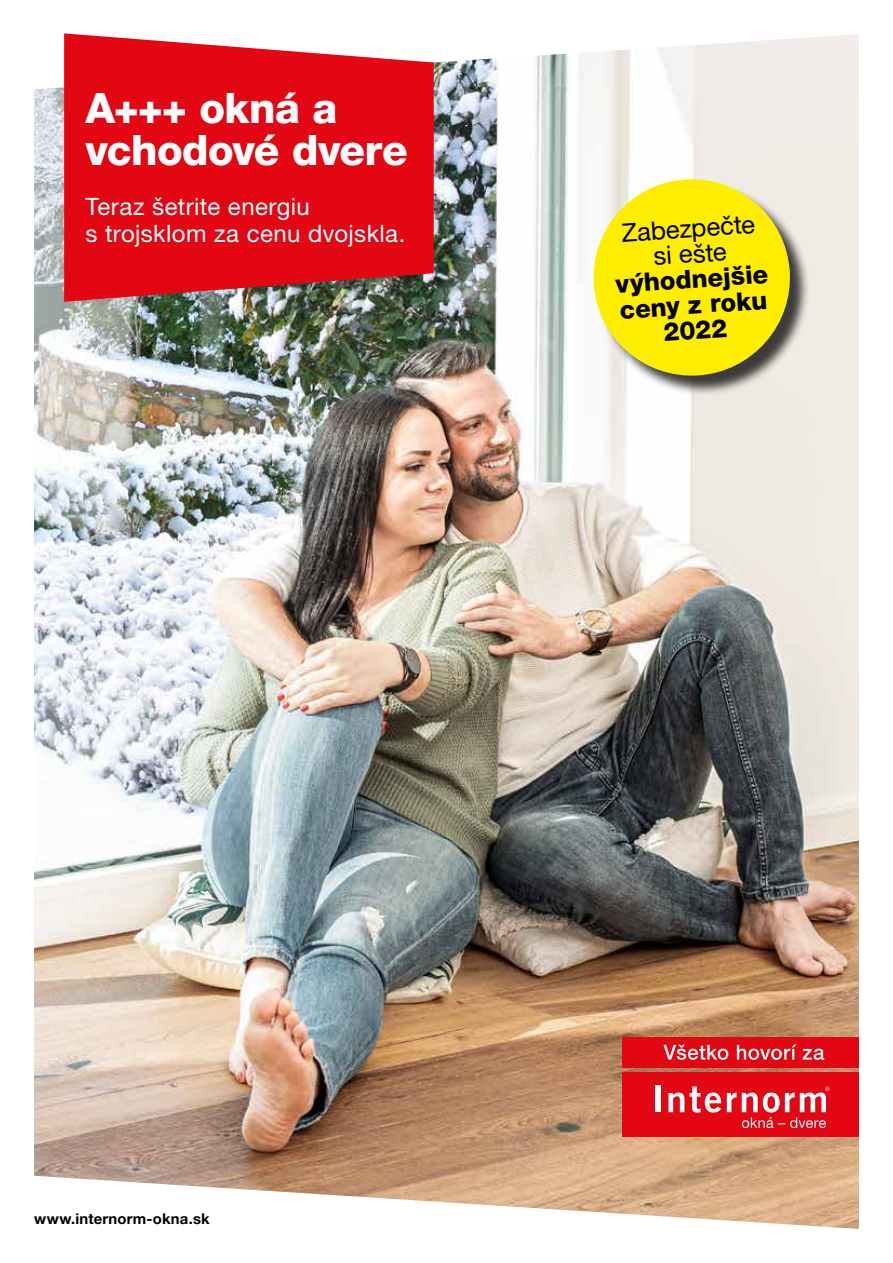
<style>
.page{position:relative;width:893px;height:1263px;background:#fff}
.page>*{position:absolute;margin:0;border:0;box-sizing:border-box;transform-origin:0 0}
.t1{font:800 42px/42px "Helvetica Neue LT Pro";letter-spacing:-.015em;color:#fff}
.t2{font:800 25.5px/25.5px "Helvetica Neue LT Pro";color:#000;text-align:center}
.t3{font:25.5px/25.5px "Helvetica Neue LT Pro";color:#000;text-align:center}
.t4{font:24px/27.6px "Helvetica Neue LT Pro";letter-spacing:.015em;color:#fff}
.t5{font:700 14.85px "Helvetica Neue LT Pro";letter-spacing:.015em;color:#000}
</style>
<div class="page">
<img style="left:34px;top:34px;width:825px;height:1195px">
<div style="left:596px;top:182px;width:215px;height:214px;background:#000;opacity:.75"></div>
<svg style="left:590px;top:176px;width:203px;height:203px"></svg>
<svg style="left:64px;top:33px;width:370px;height:269px;fill:#e30613"></svg>
<div style="left:623px;top:1037px;width:236px;height:30px;background:#e30613"></div>
<svg style="left:663px;top:1044px;width:161px;height:16px"></svg>
<div style="left:623px;top:1073px;width:236px;height:64px;background:#e30613"></div>
<div style="left:656px;top:1085px;width:5px;height:27px;background:#fff"></div>
<svg style="left:668px;top:1086px;width:53px;height:26px"></svg>
<svg style="left:727px;top:1086px;width:103px;height:42px"></svg>
<h1 class="t1" style="left:85px;top:87px;width:324px">A+++ okná a vchodové dvere</h1>
<p class="t4" style="left:85px;top:192px;width:321px">Teraz šetrite energiu<br>s trojsklom za cenu dvojskla.</p>
<p class="t3" style="left:621px;top:220px;width:135px;rotate:-4deg">Zabezpečte si ešte</p>
<p class="t2" style="left:615px;top:272px;width:154px;rotate:-4deg">výhodnejšie ceny z roku<br>2022</p>
<p class="t5" style="left:34px;top:1209px;width:177px">www.internorm-okna.sk</p>
</div>
